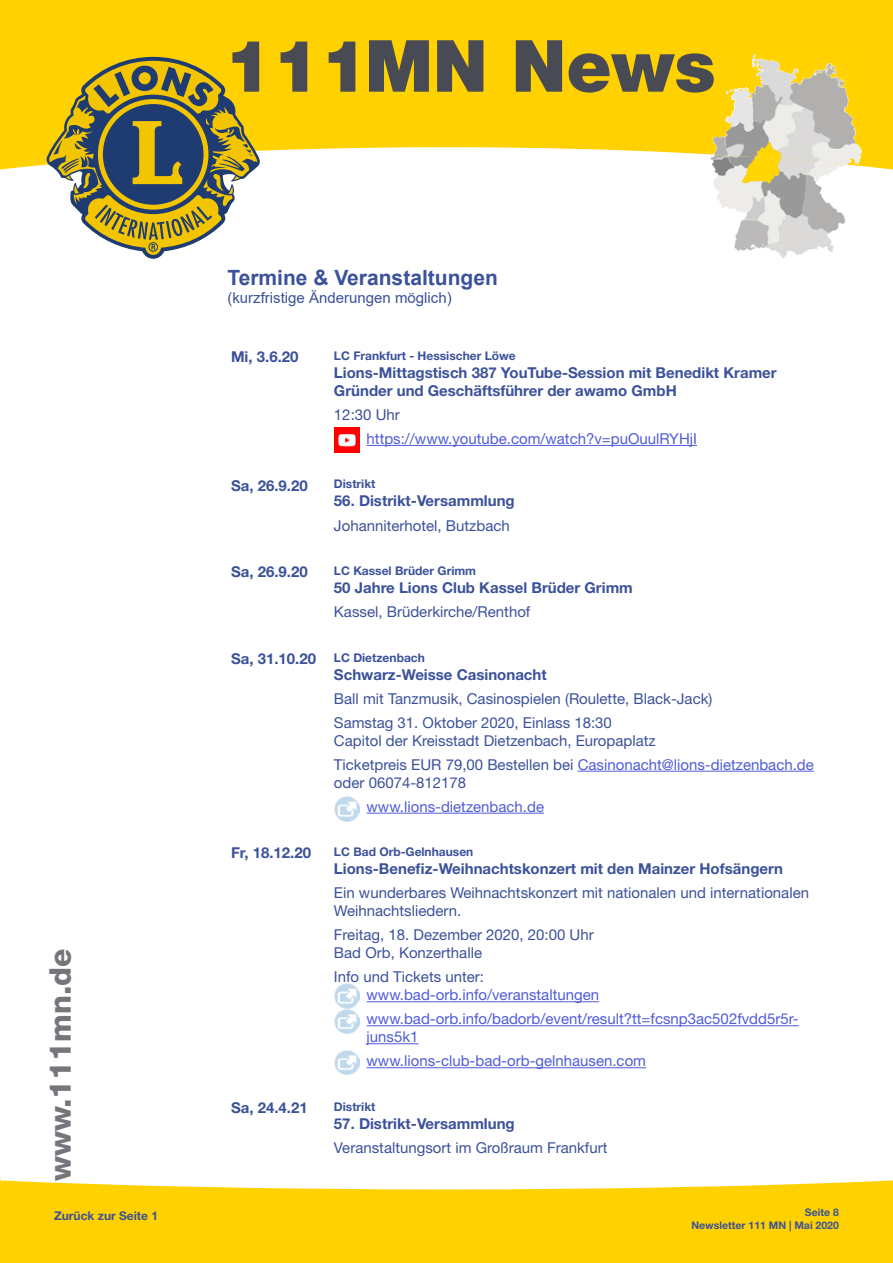
<style>
.page{position:relative;width:893px;height:1263px;background:#fff}
.page>*{position:absolute;margin:0;border:0;box-sizing:border-box;transform-origin:0 0}
.t1{font:900 72px "Helvetica Neue LT Std";color:#484b54}
.t2{font:800 30px "Helvetica Neue LT Std";color:#75767c}
.t3{font:700 21px "Arial";color:#3b519a}
.t4{font:15px/24px "Helvetica Neue LT Std";color:#3b519a}
.t5{font:700 15px/18px "Helvetica Neue LT Std";color:#3b519a}
.t6{font:15px/24px "Helvetica Neue LT Std";color:#4f5cd6}
.t7{font:15px "Arial";color:#3b519a}
.t8{font:700 12px "Helvetica Neue LT Std";color:#3b519a}
.t9{font:700 10.5px/12.6px "Helvetica Neue LT Std";color:#3b519a;text-align:right}
.s1{font-size:15px}
.s2{color:#4f5cd6}
</style>
<div class="page">
<svg style="left:0;top:0;width:893px;height:169px;fill:#ffd100"></svg>
<svg style="left:47px;top:57px;width:213px;height:202px"></svg>
<img style="left:709px;top:166px;width:155px;height:92px">
<img style="left:709px;top:46px;width:155px;height:120px">
<svg style="left:0;top:1180px;width:893px;height:83px;fill:#ffd100"></svg>
<hr style="left:367px;top:445px;width:330px;height:1px;background:#4f5cd6">
<hr style="left:578px;top:771px;width:236px;height:1px;background:#4f5cd6">
<hr style="left:367px;top:813px;width:177px;height:1px;background:#4f5cd6">
<hr style="left:367px;top:1001px;width:232px;height:1px;background:#4f5cd6">
<hr style="left:367px;top:1025px;width:432px;height:1px;background:#4f5cd6">
<hr style="left:367px;top:1043px;width:52px;height:1px;background:#4f5cd6">
<hr style="left:367px;top:1067px;width:279px;height:1px;background:#4f5cd6">
<img style="left:334px;top:428px;width:25px;height:24px">
<img style="left:334px;top:796px;width:25px;height:25px">
<img style="left:334px;top:984px;width:25px;height:50px">
<img style="left:334px;top:1050px;width:25px;height:25px">
<h2 class="t2" style="left:42px;top:1181px;width:234px;rotate:-90deg">www.111mn.de</h2>
<p class="t8" style="left:54px;top:1208px;width:106px">Zurück zur Seite 1</p>
<h1 class="t1" style="left:224px;top:23px;width:493px">111MN News</h1>
<h3 class="t3" style="left:227px;top:263px;width:272px">Termine &amp; Veranstaltungen</h3>
<p class="t7" style="left:227px;top:288px;width:226px">(kurzfristige Änderungen möglich)</p>
<p class="t5" style="left:231px;top:347px;width:69px">Mi, 3.6.20</p>
<p class="t8" style="left:334px;top:348px;width:183px">LC Frankfurt - Hessischer Löwe</p>
<p class="t5" style="left:334px;top:363px;width:444px">Lions-Mittagstisch 387 YouTube-Session mit Benedikt Kramer<br>Gründer und Geschäftsführer der awamo GmbH</p>
<p class="t4" style="left:334px;top:402px;width:67px">12:30 Uhr</p>
<p class="t6" style="left:367px;top:426px;width:332px">https://www.youtube.com/watch?v=puOuulRYHjI</p>
<p class="t5" style="left:231px;top:476px;width:78px">Sa, 26.9.20</p>
<p class="t8" style="left:334px;top:477px;width:43px">Distrikt</p>
<p class="t5" style="left:334px;top:492px;width:182px">56. Distrikt-Versammlung</p>
<p class="t4" style="left:334px;top:513px;width:177px">Johanniterhotel, Butzbach</p>
<p class="t5" style="left:231px;top:562px;width:78px">Sa, 26.9.20</p>
<p class="t8" style="left:334px;top:563px;width:144px">LC Kassel Brüder Grimm</p>
<p class="t5" style="left:334px;top:578px;width:300px">50 Jahre Lions Club Kassel Brüder Grimm</p>
<p class="t4" style="left:334px;top:599px;width:198px">Kassel, Brüderkirche/Renthof</p>
<p class="t8" style="left:231px;top:650px;width:195px"><span class="s1">Sa, 31.10.20</span> LC Dietzenbach</p>
<p class="t5" style="left:334px;top:665px;width:214px">Schwarz-Weisse Casinonacht</p>
<p class="t4" style="left:334px;top:686px;width:380px">Ball mit Tanzmusik, Casinospielen (Roulette, Black-Jack)<br>Samstag 31. Oktober 2020, Einlass 18:30</p>
<p class="t4" style="left:334px;top:728px;width:481px">Capitol der Kreisstadt Dietzenbach, Europaplatz<br>Ticketpreis EUR 79,00 Bestellen bei <span class="s2">Casinonacht@lions-dietzenbach.de</span></p>
<p class="t4" style="left:334px;top:770px;width:134px">oder 06074-812178</p>
<p class="t6" style="left:367px;top:794px;width:179px">www.lions-dietzenbach.de</p>
<p class="t5" style="left:231px;top:844px;width:82px">Fr, 18.12.20</p>
<p class="t8" style="left:334px;top:844px;width:141px">LC Bad Orb-Gelnhausen</p>
<p class="t5" style="left:334px;top:859px;width:451px">Lions-Benefiz-Weihnachtskonzert mit den Mainzer Hofsängern</p>
<p class="t4" style="left:334px;top:884px;width:477px;line-height:18px">Ein wunderbares Weihnachtskonzert mit nationalen und internationalen<br>Weihnachtsliedern.</p>
<p class="t4" style="left:334px;top:926px;width:261px;line-height:18px">Freitag, 18. Dezember 2020, 20:00 Uhr<br>Bad Orb, Konzerthalle</p>
<p class="t4" style="left:334px;top:965px;width:152px">Info und Tickets unter:</p>
<p class="t6" style="left:367px;top:983px;width:434px">www.bad-orb.info/veranstaltungen www.bad-orb.info/badorb/event/result?tt=fcsnp3ac502fvdd5r5r-</p>
<p class="t6" style="left:367px;top:1025px;width:281px">juns5k1 www.lions-club-bad-orb-gelnhausen.com</p>
<p class="t5" style="left:231px;top:1098px;width:78px">Sa, 24.4.21</p>
<p class="t8" style="left:334px;top:1099px;width:43px">Distrikt</p>
<p class="t5" style="left:334px;top:1114px;width:182px">57. Distrikt-Versammlung</p>
<p class="t4" style="left:334px;top:1135px;width:275px">Veranstaltungsort im Großraum Frankfurt</p>
<p class="t9" style="left:691px;top:1206px;width:149px">Seite 8<br>Newsletter 111 MN | Mai 2020</p>
</div>
